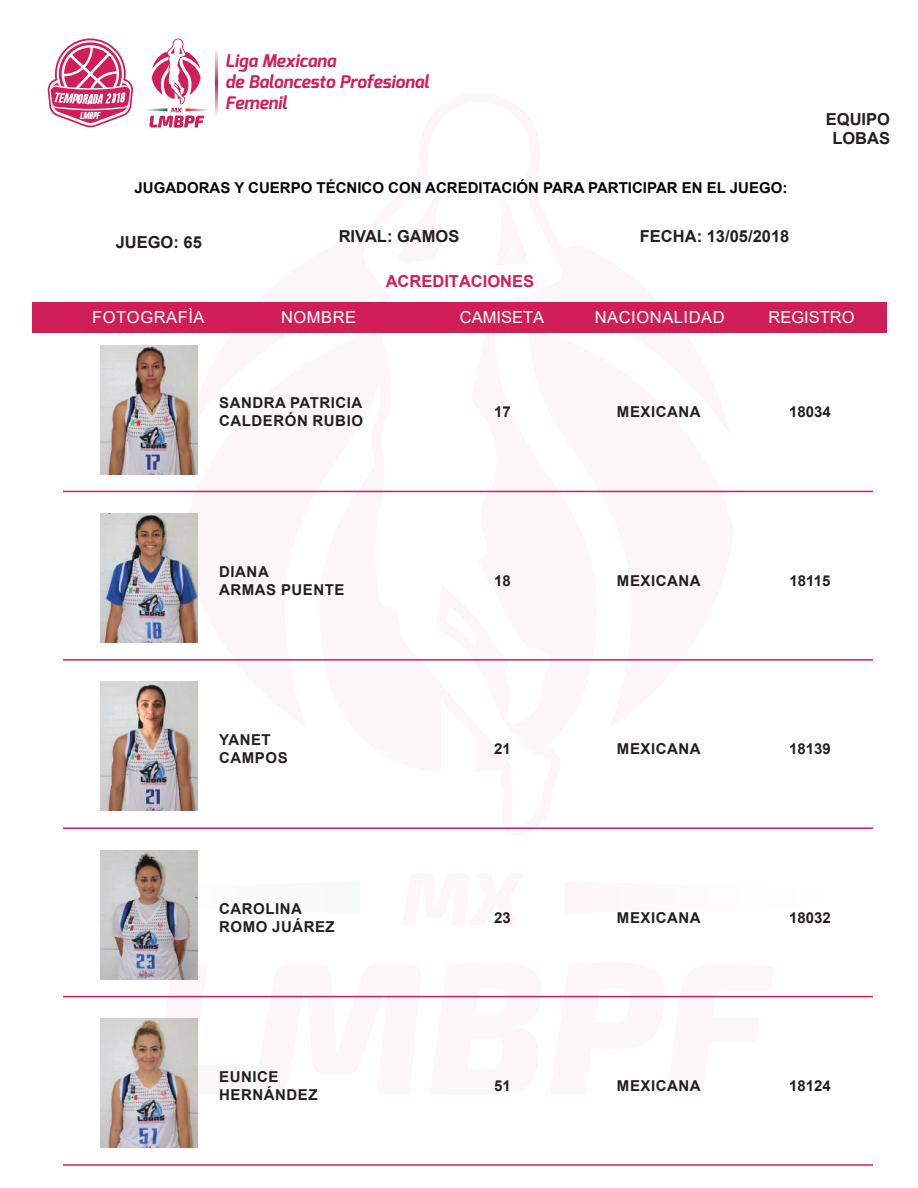
<style>
.page{position:relative;width:918px;height:1188px;background:#fff}
.page>*{position:absolute;margin:0;border:0;box-sizing:border-box;transform-origin:0 0}
.t1{font:italic 700 17.4px/20.9px "Exo";color:#d11e57}
.t2{font:700 16.5px/19.8px "Arial";color:#241f1f;text-align:center}
.t3{font:16.5px "Arial";letter-spacing:.035em;color:#fff}
.t4{font:16.5px "Arial";color:#fff}
.t5{font:700 16.5px "Arial";color:#d11e57}
.t6{font:700 15px/18px "Arial";letter-spacing:.035em;color:#241f1f}
.t7{font:700 15px "Arial";color:#05050a}
.t8{font:9.75px "Urae Nium";color:#fff}
</style>
<div class="page">
<svg style="left:146px;top:979px;width:639px;height:40px"></svg>
<svg style="left:361px;top:302px;width:203px;height:191px"></svg>
<div style="left:33px;top:303px;width:854px;height:30px;background:#d11e57"></div>
<svg style="left:146px;top:38px;width:62px;height:90px"></svg>
<svg style="left:215px;top:51px;width:2px;height:65px"></svg>
<svg style="left:48px;top:45px;width:85px;height:82px"></svg>
<img style="left:101px;top:345px;width:97px;height:129px">
<hr style="left:63px;top:491px;width:810px;height:1px;background:#d12057">
<img style="left:101px;top:513px;width:97px;height:129px">
<hr style="left:63px;top:659px;width:810px;height:2px;background:#d12057">
<img style="left:101px;top:682px;width:97px;height:129px">
<hr style="left:63px;top:827px;width:810px;height:2px;background:#d12057">
<img style="left:101px;top:850px;width:97px;height:129px">
<hr style="left:63px;top:996px;width:810px;height:1px;background:#d12057">
<img style="left:101px;top:1019px;width:97px;height:129px">
<hr style="left:63px;top:1164px;width:810px;height:2px;background:#d12057">
<p class="t1" style="left:225px;top:50px;width:205px">Liga Mexicana<br>de Baloncesto Profesional<br>Femenil</p>
<p class="t8" style="left:80px;top:112px;width:22px">lmbpf</p>
<p class="t2" style="left:826px;top:109px;width:66px">EQUIPO<br>LOBAS</p>
<p class="t7" style="left:135px;top:178px;width:654px">JUGADORAS Y CUERPO TÉCNICO CON ACREDITACIÓN PARA PARTICIPAR EN EL JUEGO:</p>
<p class="t2" style="left:116px;top:233px;width:88px">JUEGO: 65</p>
<p class="t2" style="left:339px;top:226px;width:122px">RIVAL: GAMOS</p>
<p class="t2" style="left:640px;top:226px;width:151px">FECHA: 13/05/2018</p>
<p class="t5" style="left:386px;top:270px;width:150px">ACREDITACIONES</p>
<p class="t3" style="left:92px;top:306px;width:114px">FOTOGRAFÌA</p>
<p class="t3" style="left:281px;top:306px;width:77px">NOMBRE</p>
<p class="t4" style="left:460px;top:306px;width:86px">CAMISETA</p>
<p class="t4" style="left:769px;top:306px;width:88px">REGISTRO</p>
<p class="t3" style="left:595px;top:306px;width:131px">NACIONALIDAD</p>
<p class="t6" style="left:219px;top:394px;width:145px">SANDRA PATRICIA<br>CALDERÓN RUBIO</p>
<p class="t6" style="left:494px;top:403px;width:18px">17</p>
<p class="t6" style="left:617px;top:403px;width:85px">MEXICANA</p>
<p class="t6" style="left:789px;top:403px;width:43px">18034</p>
<p class="t6" style="left:219px;top:563px;width:127px">DIANA<br>ARMAS PUENTE</p>
<p class="t6" style="left:494px;top:572px;width:18px">18</p>
<p class="t6" style="left:617px;top:572px;width:85px">MEXICANA</p>
<p class="t6" style="left:790px;top:572px;width:42px">18115</p>
<p class="t6" style="left:219px;top:731px;width:70px">YANET<br>CAMPOS</p>
<p class="t6" style="left:494px;top:740px;width:18px">21</p>
<p class="t6" style="left:617px;top:740px;width:85px">MEXICANA</p>
<p class="t6" style="left:789px;top:740px;width:43px">18139</p>
<p class="t6" style="left:219px;top:899px;width:117px">CAROLINA<br>ROMO JUÁREZ</p>
<p class="t6" style="left:494px;top:908px;width:18px">23</p>
<p class="t6" style="left:617px;top:908px;width:85px">MEXICANA</p>
<p class="t6" style="left:789px;top:908px;width:43px">18032</p>
<p class="t6" style="left:219px;top:1068px;width:100px">EUNICE<br>HERNÁNDEZ</p>
<p class="t6" style="left:494px;top:1077px;width:18px">51</p>
<p class="t6" style="left:617px;top:1077px;width:85px">MEXICANA</p>
<p class="t6" style="left:789px;top:1077px;width:43px">18124</p>
</div>
